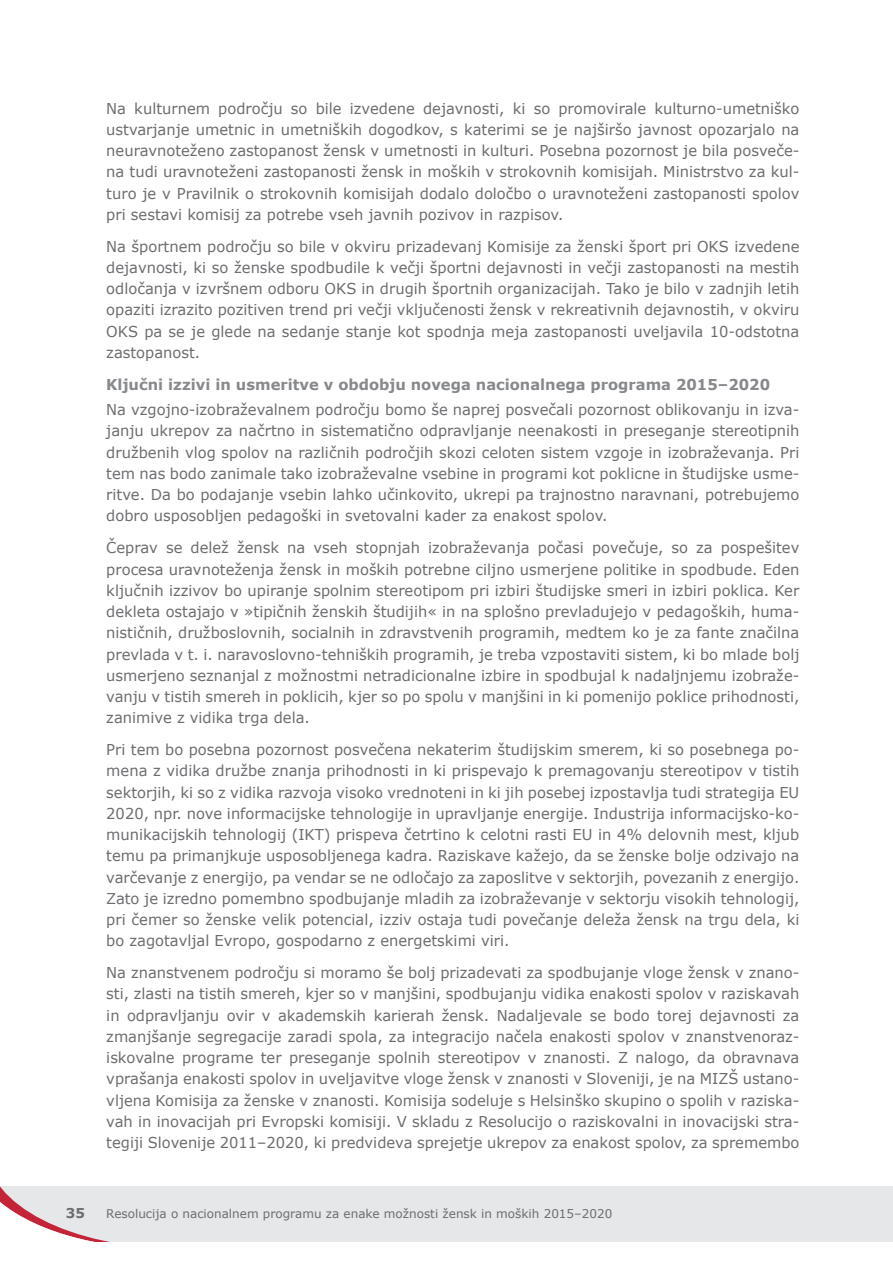
<style>
.page{position:relative;width:893px;height:1263px;background:#fff}
.page>*{position:absolute;margin:0;border:0;box-sizing:border-box;transform-origin:0 0}
.t1{font:15px/21.3px "Verdana";color:#6c6d70;text-align:justify}
.t2{font:700 15px "Verdana";color:#87898c}
.t3{font:700 13.5px "Verdana";color:#6c6d70}
.t4{font:12px "Verdana";color:#6c6d70}
</style>
<div class="page">
<div style="left:0;top:1186px;width:893px;height:56px;background:#e6e7e9"></div>
<svg style="left:0;top:1186px;width:110px;height:56px"></svg>
<p class="t1" style="left:106px;top:98px;width:695px">Na kulturnem področju so bile izvedene dejavnosti, ki so promovirale kulturno-umetniško ustvarjanje umetnic in umetniških dogodkov, s katerimi se je najširšo javnost opozarjalo na neuravnoteženo zastopanost žensk v umetnosti in kulturi. Posebna pozornost je bila posveče&shy;na tudi uravnoteženi zastopanosti žensk in moških v strokovnih komisijah. Ministrstvo za kul&shy;turo je v Pravilnik o strokovnih komisijah dodalo določbo o uravnoteženi zastopanosti spolov pri sestavi komisij za potrebe vseh javnih pozivov in razpisov.</p>
<p class="t1" style="left:106px;top:236px;width:695px">Na športnem področju so bile v okviru prizadevanj Komisije za ženski šport pri OKS izvedene dejavnosti, ki so ženske spodbudile k večji športni dejavnosti in večji zastopanosti na mestih odločanja v izvršnem odboru OKS in drugih športnih organizacijah. Tako je bilo v zadnjih letih opaziti izrazito pozitiven trend pri večji vključenosti žensk v rekreativnih dejavnostih, v okviru OKS pa se je glede na sedanje stanje kot spodnja meja zastopanosti uveljavila 10-odstotna zastopanost.</p>
<p class="t2" style="left:106px;top:374px;width:665px">Ključni izzivi in usmeritve v obdobju novega nacionalnega programa 2015–2020</p>
<p class="t1" style="left:106px;top:399px;width:695px">Na vzgojno-izobraževalnem področju bomo še naprej posvečali pozornost oblikovanju in izva&shy;janju ukrepov za načrtno in sistematično odpravljanje neenakosti in preseganje stereotipnih družbenih vlog spolov na različnih področjih skozi celoten sistem vzgoje in izobraževanja. Pri tem nas bodo zanimale tako izobraževalne vsebine in programi kot poklicne in študijske usme&shy;ritve. Da bo podajanje vsebin lahko učinkovito, ukrepi pa trajnostno naravnani, potrebujemo dobro usposobljen pedagoški in svetovalni kader za enakost spolov.</p>
<p class="t1" style="left:106px;top:537px;width:695px">Čeprav se delež žensk na vseh stopnjah izobraževanja počasi povečuje, so za pospešitev procesa uravnoteženja žensk in moških potrebne ciljno usmerjene politike in spodbude. Eden ključnih izzivov bo upiranje spolnim stereotipom pri izbiri študijske smeri in izbiri poklica. Ker dekleta ostajajo v »tipičnih ženskih študijih« in na splošno prevladujejo v pedagoških, huma&shy;nističnih, družboslovnih, socialnih in zdravstvenih programih, medtem ko je za fante značilna prevlada v t. i. naravoslovno-tehniških programih, je treba vzpostaviti sistem, ki bo mlade bolj usmerjeno seznanjal z možnostmi netradicionalne izbire in spodbujal k nadaljnjemu izobraže&shy;vanju v tistih smereh in poklicih, kjer so po spolu v manjšini in ki pomenijo poklice prihodnosti, zanimive z vidika trga dela.</p>
<p class="t1" style="left:106px;top:739px;width:695px">Pri tem bo posebna pozornost posvečena nekaterim študijskim smerem, ki so posebnega po&shy;mena z vidika družbe znanja prihodnosti in ki prispevajo k premagovanju stereotipov v tistih sektorjih, ki so z vidika razvoja visoko vrednoteni in ki jih posebej izpostavlja tudi strategija EU 2020, npr. nove informacijske tehnologije in upravljanje energije. Industrija informacijsko-ko&shy;munikacijskih tehnologij (IKT) prispeva četrtino k celotni rasti EU in 4% delovnih mest, kljub temu pa primanjkuje usposobljenega kadra. Raziskave kažejo, da se ženske bolje odzivajo na varčevanje z energijo, pa vendar se ne odločajo za zaposlitve v sektorjih, povezanih z energijo.<br>Zato je izredno pomembno spodbujanje mladih za izobraževanje v sektorju visokih tehnologij, pri čemer so ženske velik potencial, izziv ostaja tudi povečanje deleža žensk na trgu dela, ki bo zagotavljal Evropo, gospodarno z energetskimi viri.</p>
<p class="t1" style="left:106px;top:962px;width:695px">Na znanstvenem področju si moramo še bolj prizadevati za spodbujanje vloge žensk v znano&shy;sti, zlasti na tistih smereh, kjer so v manjšini, spodbujanju vidika enakosti spolov v raziskavah in odpravljanju ovir v akademskih karierah žensk. Nadaljevale se bodo torej dejavnosti za zmanjšanje segregacije zaradi spola, za integracijo načela enakosti spolov v znanstvenoraz&shy;iskovalne programe ter preseganje spolnih stereotipov v znanosti. Z nalogo, da obravnava vprašanja enakosti spolov in uveljavitve vloge žensk v znanosti v Sloveniji, je na MIZŠ ustano&shy;vljena Komisija za ženske v znanosti. Komisija sodeluje s Helsinško skupino o spolih v raziska&shy;vah in inovacijah pri Evropski komisiji. V skladu z Resolucijo o raziskovalni in inovacijski stra&shy;tegiji Slovenije 2011–2020, ki predvideva sprejetje ukrepov za enakost spolov, za spremembo</p>
<p class="t3" style="left:66px;top:1205px;width:21px">35</p>
<p class="t4" style="left:106px;top:1206px;width:508px">Resolucija o nacionalnem programu za enake možnosti žensk in moških 2015–2020</p>
</div>
